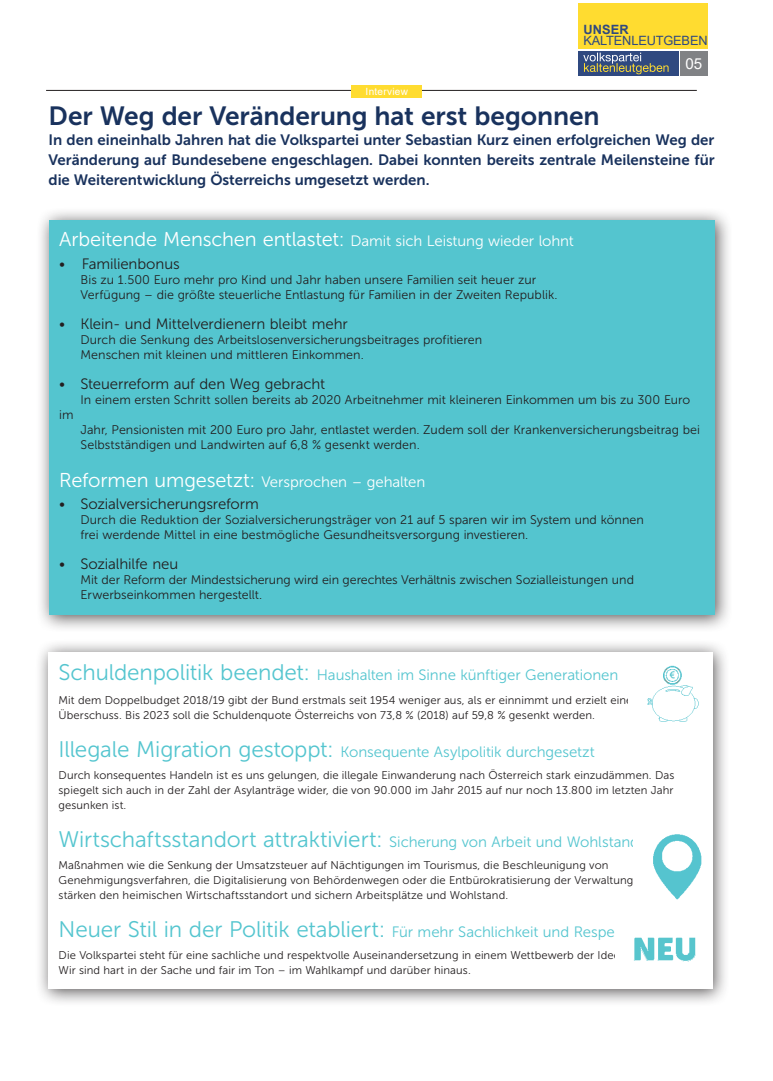
<style>
.page{position:relative;width:773px;height:1081px;background:#fff}
.page>*{position:absolute;margin:0;border:0;box-sizing:border-box;transform-origin:0 0}
.Überschrift_5{font:26.25px "Museo Sans 700";letter-spacing:-.005em;color:#19325d}
.Mittlere_Headline_fe{font:22.5px "Museo Sans 300";letter-spacing:-.005em;color:#54c5cf}
.Mittlere_Headline_fe-2{font:20px "Museo Sans 300";letter-spacing:-.005em;color:#fff}
.t1{font:15.12px "Arial";color:#fff}
.Überschrift_5-2{font:15px/20px "Museo Sans 700";letter-spacing:-.005em;color:#19325d;text-align:justify}
.t2{font:15px "Museo Sans 300";letter-spacing:-.005em;color:#231f20}
.Mittlere_Headline_fe-3{font:15px "Museo Sans 300";letter-spacing:-.005em;color:#54c5cf}
.Mittlere_Headline_fe-4{font:15px "Museo Sans 300";letter-spacing:-.005em;color:#fff}
.t3{font:12.75px "Arial";letter-spacing:-.015em;color:#2f4980}
.t4{font:700 12.75px "Arial";letter-spacing:.005em;color:#2f4980}
.Fließtext_Fett{font:12.5px/15px "Museo Sans 300";letter-spacing:.005em;color:#231f20}
.Fließtext{font:11.25px/15px "Museo Sans 300";letter-spacing:.01em;color:#231f20;text-align:justify}
.t5{font:10px "Arial";letter-spacing:.03em;color:#fff}
.s1{font-size:15px}
.s2{font-size:20px}
.s3{font-size:22.5px}
</style>
<div class="page">
<div style="left:578px;top:51px;width:100px;height:25px;background:#2f4980"></div>
<div style="left:578px;top:4px;width:129px;height:45px;background:#ffdc30"></div>
<div style="left:680px;top:51px;width:27px;height:25px;background:#808285"></div>
<svg style="left:583px;top:53px;width:85px;height:21px"></svg>
<hr style="left:46px;top:90px;width:650px;height:1px;background:#231f20">
<div style="left:351px;top:85px;width:71px;height:13px;background:#ffdc30"></div>
<div style="left:36px;top:207px;width:696px;height:426px;background:#231f20;opacity:.75"></div>
<div style="left:49px;top:220px;width:665px;height:395px;background:#54c5cf"></div>
<div style="left:35px;top:639px;width:695px;height:367px;background:#231f20;opacity:.75"></div>
<div style="left:48px;top:652px;width:664px;height:336px;background:#fff"></div>
<img style="left:634px;top:937px;width:62px;height:25px">
<img style="left:647px;top:665px;width:52px;height:57px">
<img style="left:653px;top:834px;width:49px;height:66px">
<p class="t4" style="left:583px;top:21px;width:47px">UNSER</p>
<p class="t3" style="left:583px;top:32px;width:126px">KALTENLEUTGEBEN</p>
<p class="t1" style="left:685px;top:53px;width:18px">05</p>
<p class="t5" style="left:365px;top:85px;width:44px">Interview</p>
<p class="Überschrift_5" style="left:49px;top:101px;width:552px">Der Weg der Veränderung hat erst begonnen</p>
<p class="Überschrift_5-2" style="left:49px;top:129px;width:667px">In den eineinhalb Jahren hat die Volkspartei unter Sebastian Kurz einen erfolgreichen Weg der Veränderung auf Bundesebene engeschlagen. Dabei konnten bereits zentrale Meilensteine für die Weiterentwicklung Österreichs umgesetzt werden.</p>
<p class="Mittlere_Headline_fe-2" style="left:59px;top:228px;width:516px">Arbeitende Menschen entlastet: <span class="s1">Damit sich Leistung wieder lohnt</span></p>
<p class="t2" style="left:59px;top:256px;width:122px">• Familienbonus</p>
<p class="Fließtext_Fett" style="left:80px;top:272px;width:457px">Bis zu 1.500 Euro mehr pro Kind und Jahr haben unsere Familien seit heuer zur</p>
<p class="Fließtext_Fett" style="left:80px;top:287px;width:478px">Verfügung – die größte steuerliche Entlastung für Familien in der Zweiten Republik.</p>
<p class="t2" style="left:59px;top:316px;width:290px">• Klein- und Mittelverdienern bleibt mehr</p>
<p class="Fließtext_Fett" style="left:80px;top:332px;width:403px">Durch die Senkung des Arbeitslosenversicherungsbeitrages profitieren</p>
<p class="Fließtext_Fett" style="left:80px;top:347px;width:285px">Menschen mit kleinen und mittleren Einkommen.</p>
<p class="t2" style="left:59px;top:376px;width:267px">• Steuerreform auf den Weg gebracht</p>
<p class="Fließtext_Fett" style="left:80px;top:392px;width:611px">In einem ersten Schritt sollen bereits ab 2020 Arbeitnehmer mit kleineren Einkommen um bis zu 300 Euro</p>
<p class="Fließtext_Fett" style="left:59px;top:407px;width:16px">im</p>
<p class="Fließtext_Fett" style="left:80px;top:422px;width:621px">Jahr, Pensionisten mit 200 Euro pro Jahr, entlastet werden. Zudem soll der Krankenversicherungsbeitrag bei<br>Selbstständigen und Landwirten auf 6,8 % gesenkt werden.</p>
<p class="Mittlere_Headline_fe-4" style="left:59px;top:473px;width:367px"><span class="s2">Reformen umgesetzt:</span> Versprochen – gehalten</p>
<p class="t2" style="left:59px;top:496px;width:201px">• Sozialversicherungsreform</p>
<p class="Fließtext_Fett" style="left:80px;top:512px;width:564px">Durch die Reduktion der Sozialversicherungsträger von 21 auf 5 sparen wir im System und können</p>
<p class="Fließtext_Fett" style="left:80px;top:527px;width:449px">frei werdende Mittel in eine bestmögliche Gesundheitsversorgung investieren.</p>
<p class="t2" style="left:59px;top:556px;width:120px">• Sozialhilfe neu</p>
<p class="Fließtext_Fett" style="left:80px;top:572px;width:555px">Mit der Reform der Mindestsicherung wird ein gerechtes Verhältnis zwischen Sozialleistungen und</p>
<p class="Fließtext_Fett" style="left:80px;top:587px;width:183px">Erwerbseinkommen hergestellt.</p>
<p class="Mittlere_Headline_fe-3" style="left:59px;top:666px;width:561px"><span class="s3">Schuldenpolitik beendet:</span> Haushalten im Sinne künftiger Generationen</p>
<p class="Fließtext" style="left:59px;top:693px;width:582px">Mit dem Doppelbudget 2018/19 gibt der Bund erstmals seit 1954 weniger aus, als er einnimmt und erzielt einen</p>
<p class="Fließtext" style="left:59px;top:708px;width:538px">Überschuss. Bis 2023 soll die Schuldenquote Österreichs von 73,8 % (2018) auf 59,8 % gesenkt werden.</p>
<p class="Mittlere_Headline_fe-3" style="left:59px;top:743px;width:537px"><span class="s3">Illegale Migration gestoppt:</span> Konsequente Asylpolitik durchgesetzt</p>
<p class="Fließtext" style="left:59px;top:768px;width:617px">Durch konsequentes Handeln ist es uns gelungen, die illegale Einwanderung nach Österreich stark einzudämmen. Das spiegelt sich auch in der Zahl der Asylanträge wider, die von 90.000 im Jahr 2015 auf nur noch 13.800 im letzten Jahr gesunken ist.</p>
<p class="Mittlere_Headline_fe" style="left:59px;top:827px;width:582px">Wirtschaftsstandort attraktiviert: <span class="s1">Sicherung von Arbeit und Wohlstand</span></p>
<p class="Fließtext" style="left:59px;top:858px;width:576px">Maßnahmen wie die Senkung der Umsatzsteuer auf Nächtigungen im Tourismus, die Beschleunigung von<br>Genehmigungsverfahren, die Digitalisierung von Behördenwegen oder die Entbürokratisierung der Verwaltung</p>
<p class="Fließtext" style="left:59px;top:888px;width:451px">stärken den heimischen Wirtschaftsstandort und sichern Arbeitsplätze und Wohlstand.</p>
<p class="Mittlere_Headline_fe" style="left:59px;top:917px;width:570px">Neuer Stil in der Politik etabliert: <span class="s1">Für mehr Sachlichkeit und Respekt</span></p>
<p class="Fließtext" style="left:59px;top:948px;width:572px">Die Volkspartei steht für eine sachliche und respektvolle Auseinandersetzung in einem Wettbewerb der Ideen.</p>
<p class="Fließtext" style="left:59px;top:963px;width:413px">Wir sind hart in der Sache und fair im Ton – im Wahlkampf und darüber hinaus.</p>
</div>
